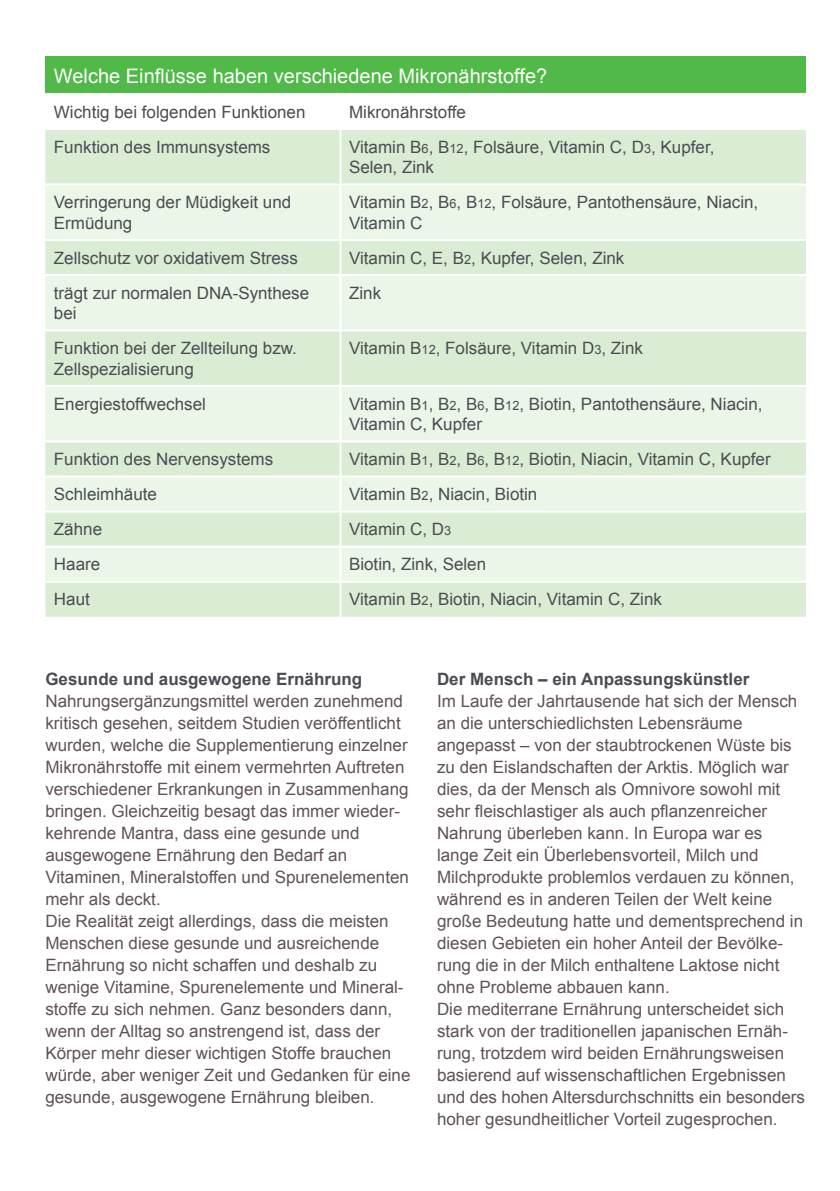
<style>
.page{position:relative;width:840px;height:1191px;background:#fff}
.page>*{position:absolute;margin:0;border:0;box-sizing:border-box;transform-origin:0 0}
.t1{font:20px "Arial";color:#fff}
.t2{font:17px/22px "Arial";color:#605159}
.t3{font:17px/20.4px "Arial";color:#4b4c53}
.t4{font:700 17px "Arial";color:#4b4c53}
.s1{font-size:12.8px}
</style>
<div class="page">
<div style="left:45px;top:57px;width:760px;height:37px;background:#51b948"></div>
<div style="left:45px;top:130px;width:760px;height:487px;background:#dbecd4"></div>
<svg style="left:45px;top:185px;width:760px;height:396px;background:#e4f1e0"></svg>
<hr style="left:339px;top:130px;width:2px;height:53px;background:#fff">
<hr style="left:45px;top:183px;width:295px;height:2px;background:#fff">
<hr style="left:340px;top:183px;width:465px;height:2px;background:#fff">
<hr style="left:339px;top:185px;width:2px;height:54px;background:#fff">
<hr style="left:45px;top:239px;width:295px;height:2px;background:#fff">
<hr style="left:340px;top:239px;width:465px;height:2px;background:#fff">
<hr style="left:339px;top:241px;width:2px;height:33px;background:#fff">
<hr style="left:45px;top:274px;width:295px;height:2px;background:#fff">
<hr style="left:340px;top:274px;width:465px;height:2px;background:#fff">
<hr style="left:339px;top:276px;width:2px;height:53px;background:#fff">
<hr style="left:45px;top:329px;width:295px;height:2px;background:#fff">
<hr style="left:340px;top:329px;width:465px;height:2px;background:#fff">
<hr style="left:339px;top:331px;width:2px;height:54px;background:#fff">
<hr style="left:45px;top:385px;width:295px;height:2px;background:#fff">
<hr style="left:340px;top:385px;width:465px;height:2px;background:#fff">
<hr style="left:339px;top:387px;width:2px;height:53px;background:#fff">
<hr style="left:45px;top:440px;width:295px;height:2px;background:#fff">
<hr style="left:340px;top:440px;width:465px;height:2px;background:#fff">
<hr style="left:339px;top:442px;width:2px;height:33px;background:#fff">
<hr style="left:45px;top:475px;width:295px;height:2px;background:#fff">
<hr style="left:340px;top:475px;width:465px;height:2px;background:#fff">
<hr style="left:339px;top:477px;width:2px;height:33px;background:#fff">
<hr style="left:45px;top:510px;width:295px;height:2px;background:#fff">
<hr style="left:340px;top:510px;width:465px;height:2px;background:#fff">
<hr style="left:339px;top:512px;width:2px;height:33px;background:#fff">
<hr style="left:45px;top:545px;width:295px;height:2px;background:#fff">
<hr style="left:340px;top:545px;width:465px;height:2px;background:#fff">
<hr style="left:339px;top:547px;width:2px;height:34px;background:#fff">
<hr style="left:45px;top:581px;width:295px;height:2px;background:#fff">
<hr style="left:340px;top:581px;width:465px;height:2px;background:#fff">
<hr style="left:339px;top:583px;width:2px;height:34px;background:#fff">
<hr style="left:45px;top:93px;width:295px;height:2px;background:#fff">
<hr style="left:340px;top:93px;width:465px;height:2px;background:#fff">
<p class="t1" style="left:54px;top:62px;width:494px">Welche Einflüsse haben verschiedene Mikronährstoffe?</p>
<p class="t3" style="left:54px;top:102px;width:253px">Wichtig bei folgenden Funktionen</p>
<p class="t3" style="left:349px;top:102px;width:118px">Mikronährstoffe</p>
<p class="t3" style="left:54px;top:137px;width:218px">Funktion des Immunsystems</p>
<p class="t3" style="left:349px;top:137px;width:367px">Vitamin B<span class="s1">6</span>, B<span class="s1">12</span>, Folsäure, Vitamin C, D<span class="s1">3</span>, Kupfer,<br>Selen, Zink</p>
<p class="t3" style="left:54px;top:192px;width:239px">Verringerung der Müdigkeit und<br>Ermüdung</p>
<p class="t3" style="left:349px;top:192px;width:410px">Vitamin B<span class="s1">2</span>, B<span class="s1">6</span>, B<span class="s1">12</span>, Folsäure, Pantothensäure, Niacin,<br>Vitamin C</p>
<p class="t3" style="left:54px;top:248px;width:245px">Zellschutz vor oxidativem Stress</p>
<p class="t3" style="left:349px;top:248px;width:277px">Vitamin C, E, B<span class="s1">2</span>, Kupfer, Selen, Zink</p>
<p class="t3" style="left:54px;top:283px;width:257px">trägt zur normalen DNA-Synthese bei</p>
<p class="t3" style="left:349px;top:283px;width:34px">Zink</p>
<p class="t3" style="left:54px;top:338px;width:244px">Funktion bei der Zellteilung bzw.<br>Zellspezialisierung</p>
<p class="t3" style="left:349px;top:338px;width:295px">Vitamin B<span class="s1">12</span>, Folsäure, Vitamin D<span class="s1">3</span>, Zink</p>
<p class="t3" style="left:54px;top:394px;width:153px">Energiestoffwechsel</p>
<p class="t3" style="left:349px;top:394px;width:415px">Vitamin B<span class="s1">1</span>, B<span class="s1">2</span>, B<span class="s1">6</span>, B<span class="s1">12</span>, Biotin, Pantothensäure, Niacin,<br>Vitamin C, Kupfer</p>
<p class="t3" style="left:54px;top:449px;width:221px">Funktion des Nervensystems</p>
<p class="t3" style="left:349px;top:449px;width:423px">Vitamin B<span class="s1">1</span>, B<span class="s1">2</span>, B<span class="s1">6</span>, B<span class="s1">12</span>, Biotin, Niacin, Vitamin C, Kupfer</p>
<p class="t3" style="left:54px;top:484px;width:104px">Schleimhäute</p>
<p class="t3" style="left:349px;top:484px;width:190px">Vitamin B<span class="s1">2</span>, Niacin, Biotin</p>
<p class="t3" style="left:54px;top:519px;width:50px">Zähne</p>
<p class="t3" style="left:349px;top:519px;width:104px">Vitamin C, D<span class="s1">3</span></p>
<p class="t3" style="left:54px;top:554px;width:48px">Haare</p>
<p class="t3" style="left:349px;top:554px;width:139px">Biotin, Zink, Selen</p>
<p class="t3" style="left:54px;top:589px;width:37px">Haut</p>
<p class="t3" style="left:349px;top:589px;width:314px">Vitamin B<span class="s1">2</span>, Biotin, Niacin, Vitamin C, Zink</p>
<p class="t4" style="left:45px;top:668px;width:318px">Gesunde und ausgewogene Ernährung</p>
<p class="t2" style="left:45px;top:690px;width:366px">Nahrungsergänzungsmittel werden zunehmend kritisch gesehen, seitdem Studien veröffentlicht wurden, welche die Supplementierung einzelner Mikronährstoffe mit einem vermehrten Auftreten verschiedener Erkrankungen in Zusammenhang bringen. Gleichzeitig besagt das immer wieder&shy;kehrende Mantra, dass eine gesunde und ausgewogene Ernährung den Bedarf an Vitaminen, Mineralstoffen und Spurenelementen mehr als deckt.<br>Die Realität zeigt allerdings, dass die meisten Menschen diese gesunde und ausreichende Ernährung so nicht schaffen und deshalb zu wenige Vitamine, Spurenelemente und Mineral&shy;stoffe zu sich nehmen. Ganz besonders dann, wenn der Alltag so anstrengend ist, dass der Körper mehr dieser wichtigen Stoffe brauchen würde, aber weniger Zeit und Gedanken für eine gesunde, ausgewogene Ernährung bleiben.</p>
<p class="t4" style="left:437px;top:668px;width:314px">Der Mensch – ein Anpassungskünstler</p>
<p class="t2" style="left:437px;top:690px;width:369px">Im Laufe der Jahrtausende hat sich der Mensch an die unterschiedlichsten Lebensräume angepasst – von der staubtrockenen Wüste bis zu den Eislandschaften der Arktis. Möglich war dies, da der Mensch als Omnivore sowohl mit sehr fleischlastiger als auch pflanzenreicher Nahrung überleben kann. In Europa war es lange Zeit ein Überlebensvorteil, Milch und Milchprodukte problemlos verdauen zu können, während es in anderen Teilen der Welt keine große Bedeutung hatte und dementsprechend in diesen Gebieten ein hoher Anteil der Bevölke&shy;rung die in der Milch enthaltene Laktose nicht ohne Probleme abbauen kann.<br>Die mediterrane Ernährung unterscheidet sich stark von der traditionellen japanischen Ernäh&shy;rung, trotzdem wird beiden Ernährungsweisen basierend auf wissenschaftlichen Ergebnissen und des hohen Altersdurchschnitts ein besonders hoher gesundheitlicher Vorteil zugesprochen.</p>
</div>
